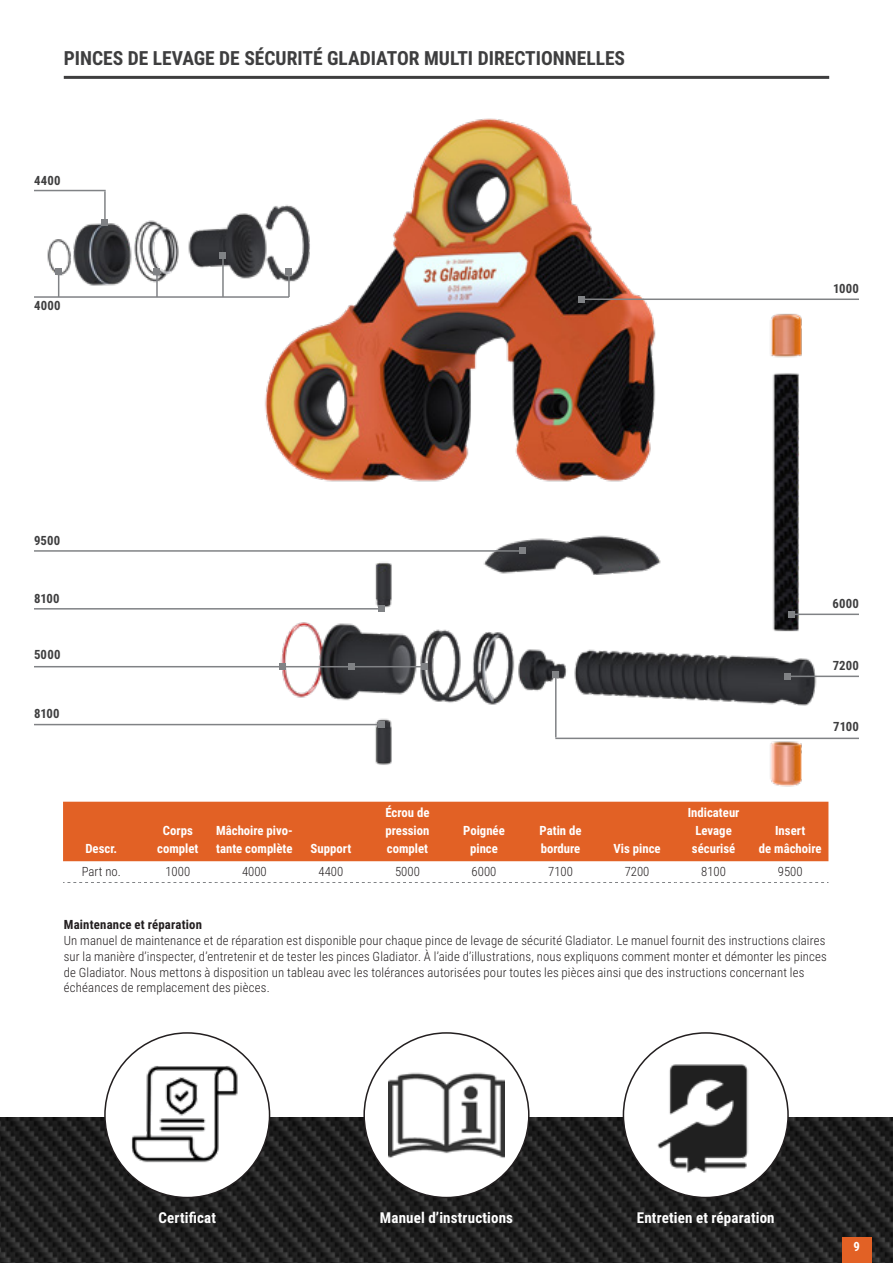
<style>
.page{position:relative;width:893px;height:1263px;background:#fff}
.page>*{position:absolute;margin:0;border:0;box-sizing:border-box;transform-origin:0 0}
._0-kop_2{font:700 19.5px "Roboto Condensed";color:#3e3e3f}
.bij-diap-gecentreerd_10{font:700 15px "Roboto Condensed";letter-spacing:.01em;color:#fff}
._1-tekst_frans{font:300 12.75px/15.8px "Roboto Condensed";letter-spacing:.01em;color:#231f20}
.tabel_diap{font:700 12.75px/18px "Roboto Condensed";color:#fff;text-align:center}
.Bijschrift_links-bold{font:700 12.75px "Roboto Condensed";letter-spacing:.02em;color:#3e3e3f}
._3-TK{font:700 12.75px "Roboto Condensed";letter-spacing:.015em;color:#231f20}
.Bijschrift_rechts-bold{font:700 12.75px "Roboto Condensed";letter-spacing:.02em;color:#3e3e3f}
</style>
<div class="page">
<img style="left:34px;top:118px;width:806px;height:701px">
<img style="left:0;top:1117px;width:893px;height:146px">
<div style="left:105px;top:1033px;width:165px;height:164px;background:#fff;border-radius:50%"></div>
<img style="left:126px;top:1056px;width:123px;height:118px">
<img style="left:623px;top:1033px;width:165px;height:164px;border-radius:82px">
<div style="left:364px;top:1033px;width:165px;height:164px;background:#fff;border-radius:50%"></div>
<img style="left:389px;top:1072px;width:115px;height:86px">
<hr style="left:64px;top:76px;width:765px;height:3px;background:#3e3e3f">
<div style="left:63px;top:802px;width:765px;height:59px;background:#e26125"></div>
<svg style="left:63px;top:882px;width:765px;height:1px"></svg>
<hr style="left:34px;top:550px;width:488px;height:2px;background:#808285">
<svg style="left:519px;top:548px;width:6px;height:6px"></svg>
<hr style="left:581px;top:298px;width:278px;height:2px;background:#808285">
<svg style="left:578px;top:296px;width:6px;height:6px"></svg>
<hr style="left:555px;top:675px;width:2px;height:62px;background:#808285">
<svg style="left:553px;top:672px;width:6px;height:6px"></svg>
<hr style="left:34px;top:296px;width:255px;height:2px;background:#808285">
<hr style="left:34px;top:190px;width:72px;height:1px;background:#808285">
<hr style="left:792px;top:614px;width:67px;height:1px;background:#808285">
<svg style="left:789px;top:611px;width:6px;height:6px"></svg>
<hr style="left:787px;top:676px;width:72px;height:1px;background:#808285">
<svg style="left:784px;top:673px;width:6px;height:6px"></svg>
<hr style="left:555px;top:738px;width:304px;height:1px;background:#808285">
<hr style="left:34px;top:724px;width:348px;height:1px;background:#808285">
<svg style="left:379px;top:722px;width:6px;height:6px"></svg>
<hr style="left:34px;top:666px;width:249px;height:1px;background:#808285">
<svg style="left:280px;top:664px;width:6px;height:6px"></svg>
<hr style="left:279px;top:666px;width:73px;height:1px;background:#808285">
<svg style="left:349px;top:664px;width:6px;height:6px"></svg>
<hr style="left:355px;top:666px;width:70px;height:1px;background:#808285">
<svg style="left:422px;top:664px;width:6px;height:6px"></svg>
<hr style="left:34px;top:608px;width:348px;height:1px;background:#808285">
<svg style="left:379px;top:606px;width:6px;height:6px"></svg>
<hr style="left:104px;top:191px;width:2px;height:31px;background:#808285">
<svg style="left:102px;top:219px;width:6px;height:6px"></svg>
<svg style="left:56px;top:269px;width:6px;height:28px"></svg>
<hr style="left:156px;top:272px;width:2px;height:25px;background:#808285">
<svg style="left:154px;top:269px;width:6px;height:6px"></svg>
<hr style="left:222px;top:255px;width:2px;height:42px;background:#808285">
<svg style="left:220px;top:252px;width:6px;height:6px"></svg>
<hr style="left:288px;top:272px;width:2px;height:25px;background:#808285">
<svg style="left:286px;top:269px;width:6px;height:6px"></svg>
<div style="left:842px;top:1237px;width:30px;height:26px;background:#e26125"></div>
<p class="_0-kop_2" style="left:64px;top:45px;width:563px">PINCES DE LEVAGE DE SÉCURITÉ GLADIATOR MULTI DIRECTIONNELLES</p>
<p class="Bijschrift_links-bold" style="left:34px;top:171px;width:28px">4400</p>
<p class="Bijschrift_links-bold" style="left:34px;top:296px;width:28px">4000</p>
<p class="Bijschrift_rechts-bold" style="left:833px;top:279px;width:27px">1000</p>
<p class="Bijschrift_links-bold" style="left:34px;top:532px;width:28px">9500</p>
<p class="Bijschrift_links-bold" style="left:34px;top:589px;width:27px">8100</p>
<p class="Bijschrift_links-bold" style="left:34px;top:645px;width:28px">5000</p>
<p class="Bijschrift_links-bold" style="left:34px;top:705px;width:27px">8100</p>
<p class="Bijschrift_rechts-bold" style="left:832px;top:594px;width:28px">6000</p>
<p class="Bijschrift_rechts-bold" style="left:833px;top:656px;width:28px">7200</p>
<p class="Bijschrift_rechts-bold" style="left:833px;top:718px;width:27px">7100</p>
<p class="tabel_diap" style="left:85px;top:839px;width:33px">Descr.</p>
<p class="tabel_diap" style="left:157px;top:821px;width:43px">Corps complet</p>
<p class="tabel_diap" style="left:216px;top:821px;width:78px;text-align:left">Mâchoire pivo&shy;tante complète</p>
<p class="tabel_diap" style="left:311px;top:839px;width:42px">Support</p>
<p class="tabel_diap" style="left:385px;top:803px;width:45px;text-align:justify">Écrou de pression complet</p>
<p class="tabel_diap" style="left:463px;top:821px;width:43px">Poignée pince</p>
<p class="tabel_diap" style="left:540px;top:821px;width:43px;text-align:left">Patin de bordure</p>
<p class="tabel_diap" style="left:614px;top:839px;width:49px">Vis pince</p>
<p class="tabel_diap" style="left:688px;top:803px;width:53px">Indicateur<br>Levage sécurisé</p>
<p class="tabel_diap" style="left:759px;top:821px;width:64px">Insert<br>de mâchoire</p>
<p class="_1-tekst_frans" style="left:82px;top:863px;width:40px">Part no.</p>
<p class="_1-tekst_frans" style="left:165px;top:863px;width:26px">1000</p>
<p class="_1-tekst_frans" style="left:242px;top:863px;width:26px">4000</p>
<p class="_1-tekst_frans" style="left:319px;top:863px;width:26px">4400</p>
<p class="_1-tekst_frans" style="left:395px;top:863px;width:26px">5000</p>
<p class="_1-tekst_frans" style="left:472px;top:863px;width:26px">6000</p>
<p class="_1-tekst_frans" style="left:548px;top:863px;width:26px">7100</p>
<p class="_1-tekst_frans" style="left:625px;top:863px;width:26px">7200</p>
<p class="_1-tekst_frans" style="left:701px;top:863px;width:26px">8100</p>
<p class="_1-tekst_frans" style="left:778px;top:863px;width:26px">9500</p>
<p class="_3-TK" style="left:64px;top:916px;width:140px">Maintenance et réparation</p>
<p class="_1-tekst_frans" style="left:64px;top:932px;width:765px">Un manuel de maintenance et de réparation est disponible pour chaque pince de levage de sécurité Gladiator. Le manuel fournit des instructions claires sur la manière d’inspecter, d’entretenir et de tester les pinces Gladiator. À l’aide d’illustrations, nous expliquons comment monter et démonter les pinces de Gladiator. Nous mettons à disposition un tableau avec les tolérances autorisées pour toutes les pièces ainsi que des instructions concernant les échéances de remplacement des pièces.</p>
<p class="bij-diap-gecentreerd_10" style="left:158px;top:1207px;width:59px">Certificat</p>
<p class="bij-diap-gecentreerd_10" style="left:380px;top:1207px;width:135px">Manuel d’instructions</p>
<p class="bij-diap-gecentreerd_10" style="left:637px;top:1207px;width:139px">Entretien et réparation</p>
<p class="tabel_diap" style="left:854px;top:1237px;width:8px">9</p>
</div>
